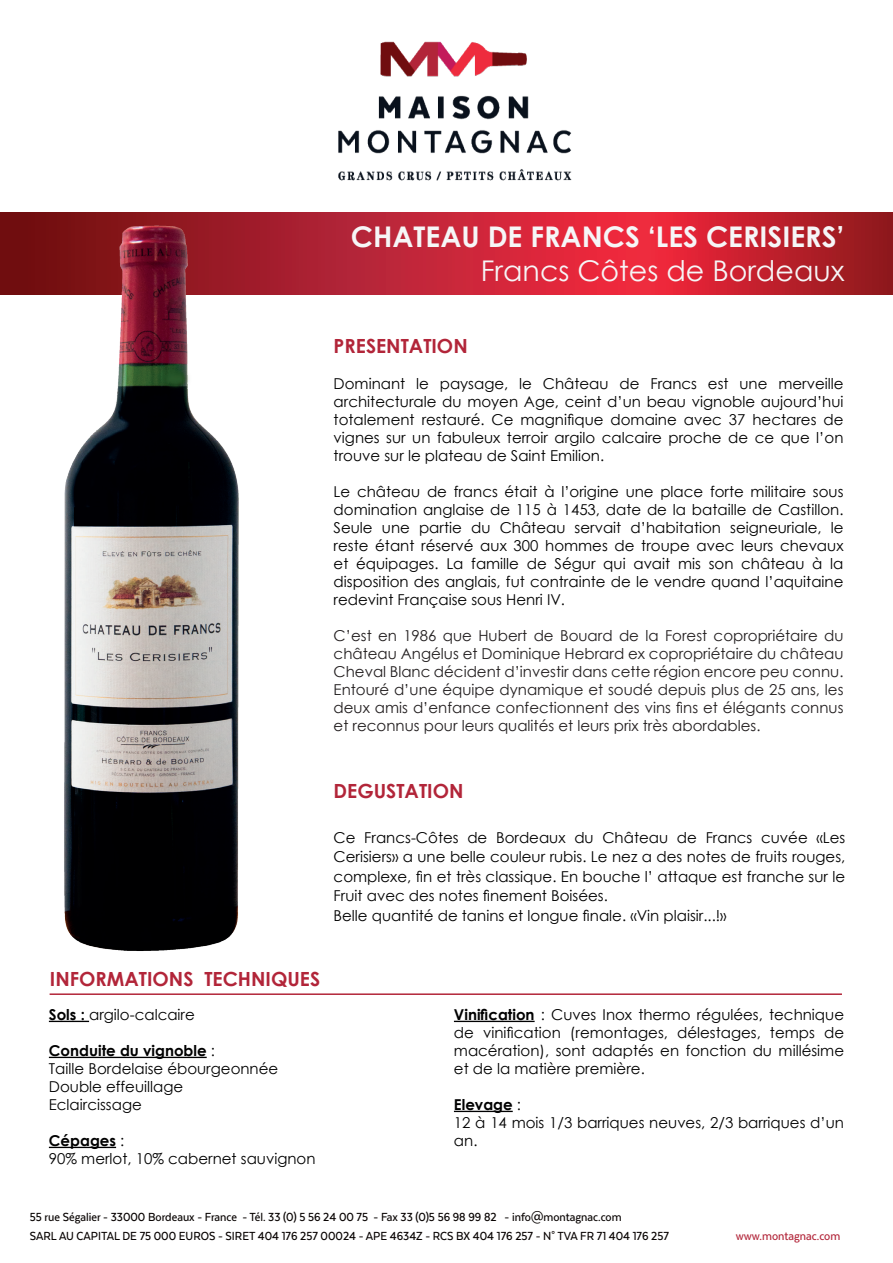
<style>
.page{position:relative;width:893px;height:1263px;background:#fff}
.page>*{position:absolute;margin:0;border:0;box-sizing:border-box;transform-origin:0 0}
.t1{font:700 28.5px "Century Gothic";color:#f6f6f7}
.t2{font:28.5px "Century Gothic";color:#f6f6f7}
.t3{font:700 19.5px "Century Gothic";color:#b22539}
.t4{font:15px/18px "Century Gothic";color:#000001}
.t5{font:15px/18px "Century Gothic";color:#231f20;text-align:justify}
.t6{font:500 13.5px/19.5px "Texta Narrow";color:#080302}
.t7{font:500 13.5px "Texta Narrow";color:#b22539}
.s1{font-weight:700}
</style>
<div class="page">
<hr style="left:49px;top:1021px;width:40px;height:1px;background:#000001">
<hr style="left:49px;top:1057px;width:158px;height:1px;background:#000001">
<hr style="left:49px;top:1147px;width:67px;height:1px;background:#000001">
<hr style="left:454px;top:1021px;width:81px;height:1px;background:#000001">
<hr style="left:454px;top:1111px;width:59px;height:1px;background:#000001">
<hr style="left:50px;top:993px;width:792px;height:2px;background:#b22539">
<img style="left:338px;top:41px;width:234px;height:140px">
<svg style="left:0;top:213px;width:893px;height:82px;background:#c12131"></svg>
<img style="left:40px;top:213px;width:226px;height:738px">
<h1 class="t1" style="left:351px;top:215px;width:495px">CHATEAU DE FRANCS ‘LES CERISIERS’</h1>
<h1 class="t2" style="left:481px;top:251px;width:365px">Francs Côtes de Bordeaux</h1>
<h2 class="t3" style="left:334px;top:331px;width:136px">PRESENTATION</h2>
<p class="t4" style="left:334px;top:374px;width:511px;text-align:justify">Dominant le paysage, le Château de Francs est une merveille architecturale du moyen Age, ceint d’un beau vignoble aujourd’hui totalement restauré. Ce magnifique domaine avec 37 hectares de vignes sur un fabuleux terroir argilo calcaire proche de ce que l’on trouve sur le plateau de Saint Emilion.</p>
<p class="t4" style="left:334px;top:482px;width:511px;text-align:justify">Le château de francs était à l’origine une place forte militaire sous domination anglaise de 115 à 1453, date de la bataille de Castillon.<br>Seule une partie du Château servait d’habitation seigneuriale, le reste étant réservé aux 300 hommes de troupe avec leurs chevaux et équipages. La famille de Ségur qui avait mis son château à la disposition des anglais, fut contrainte de le vendre quand l’aquitaine redevint Française sous Henri IV.</p>
<p class="t5" style="left:334px;top:626px;width:511px">C’est en 1986 que Hubert de Bouard de la Forest copropriétaire du château Angélus et Dominique Hebrard ex copropriétaire du château Cheval Blanc décident d’investir dans cette région encore peu connu.<br>Entouré d’une équipe dynamique et soudé depuis plus de 25 ans, les deux amis d’enfance confectionnent des vins fins et élégants connus et reconnus pour leurs qualités et leurs prix très abordables.</p>
<h2 class="t3" style="left:334px;top:776px;width:131px">DEGUSTATION</h2>
<p class="t4" style="left:334px;top:827px;width:513px;line-height:19.5px">Ce Francs-Côtes de Bordeaux du Château de Francs cuvée «Les Cerisiers» a une belle couleur rubis. Le nez a des notes de fruits rouges, complexe, fin et très classique. En bouche l’ attaque est franche sur le Fruit avec des notes finement Boisées.<br>Belle quantité de tanins et longue finale. «Vin plaisir...!»</p>
<h2 class="t3" style="left:50px;top:964px;width:272px">INFORMATIONS TECHNIQUES</h2>
<p class="t4" style="left:49px;top:1005px;width:148px"><span class="s1">Sols :</span> argilo-calcaire</p>
<p class="t4" style="left:49px;top:1041px;width:231px"><span class="s1">Conduite du vignoble</span> :<br>Taille Bordelaise ébourgeonnée<br>Double effeuillage<br>Eclaircissage</p>
<p class="t4" style="left:49px;top:1131px;width:268px"><span class="s1">Cépages</span> :<br>90% merlot, 10% cabernet sauvignon</p>
<p class="t4" style="left:454px;top:1005px;width:392px;text-align:justify"><span class="s1">Vinification</span> : Cuves Inox thermo régulées, technique de vinification (remontages, délestages, temps de macération), sont adaptés en fonction du millésime et de la matière première.</p>
<p class="t4" style="left:454px;top:1095px;width:392px"><span class="s1">Elevage</span> :<br>12 à 14 mois 1/3 barriques neuves, 2/3 barriques d’un an.</p>
<p class="t6" style="left:30px;top:1207px;width:640px">55 rue Ségalier - 33000 Bordeaux - France - Tél. 33 (0) 5 56 24 00 75 - Fax 33 (0)5 56 98 99 82 - info@montagnac.com<br>SARL AU CAPITAL DE 75 000 EUROS - SIRET 404 176 257 00024 - APE 4634Z - RCS BX 404 176 257 - N° TVA FR 71 404 176 257</p>
<p class="t7" style="left:736px;top:1229px;width:106px">www.montagnac.com</p>
</div>
